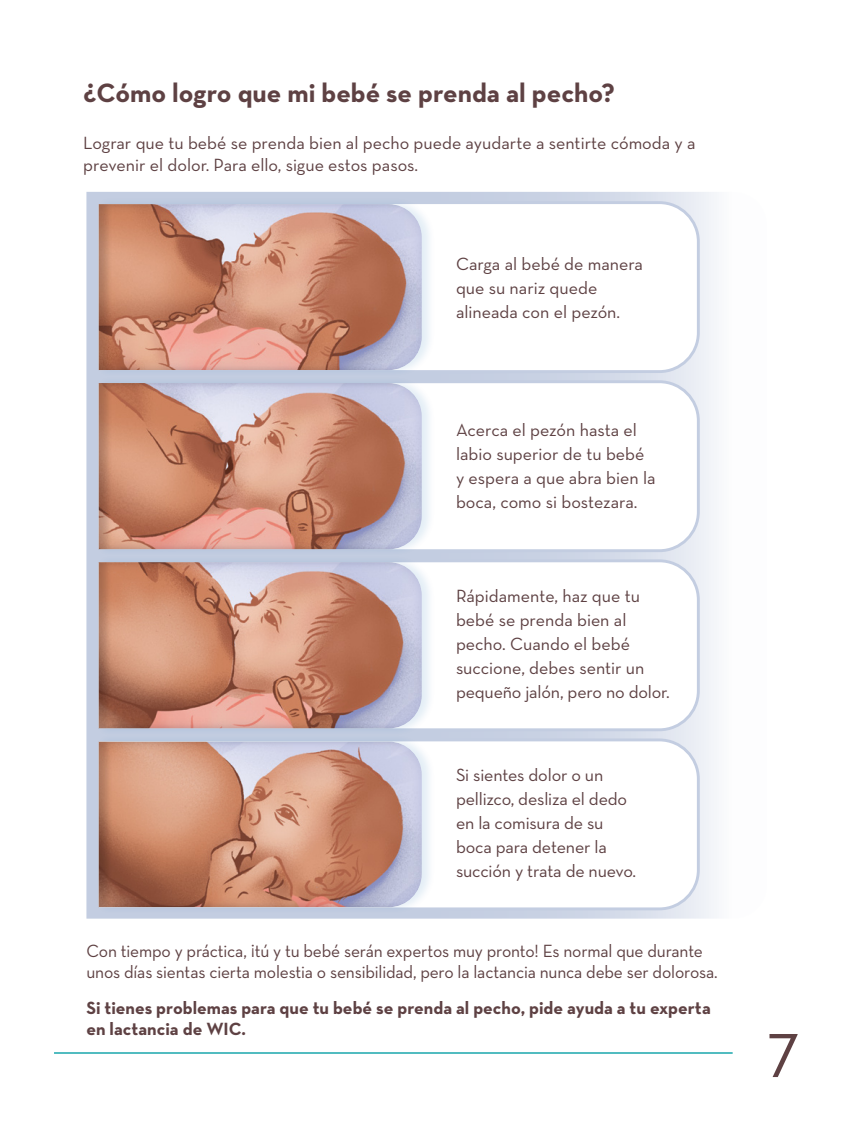
<style>
.page{position:relative;width:851px;height:1134px;background:#fff}
.page>*{position:absolute;margin:0;border:0;box-sizing:border-box;transform-origin:0 0}
.t1{font:72px "Neutraface Text";color:#5e4143}
.Chapter_Header{font:700 27px "Neutraface Text";color:#5e4143}
.Body{font:18px/24px "Neutraface Text";letter-spacing:-.01em;color:#5e4143}
.Body-2{font:700 18px/21.6px "Neutraface Text";color:#5e4143}
</style>
<div class="page">
<svg style="left:86px;top:192px;width:631px;height:727px"></svg>
<svg style="left:94px;top:200px;width:607px;height:174px"></svg>
<svg style="left:94px;top:379px;width:607px;height:175px"></svg>
<svg style="left:94px;top:737px;width:607px;height:175px"></svg>
<svg style="left:94px;top:558px;width:607px;height:175px"></svg>
<div style="left:98px;top:196px;width:338px;height:182px;background:#0065ae;opacity:.11"></div>
<div style="left:97px;top:202px;width:325px;height:169px;background:#231f20;opacity:.16"></div>
<div style="left:97px;top:554px;width:339px;height:182px;background:#0065ae;opacity:.11"></div>
<div style="left:97px;top:560px;width:325px;height:170px;background:#231f20;opacity:.16"></div>
<div style="left:98px;top:375px;width:338px;height:182px;background:#0065ae;opacity:.11"></div>
<div style="left:97px;top:380px;width:325px;height:170px;background:#231f20;opacity:.16"></div>
<div style="left:97px;top:734px;width:339px;height:181px;background:#0065ae;opacity:.11"></div>
<div style="left:98px;top:739px;width:324px;height:169px;background:#231f20;opacity:.16"></div>
<hr style="left:54px;top:1052px;width:678px;height:2px;background:#18a7ac">
<h3 class="Chapter_Header" style="left:83px;top:76px;width:533px">¿Cómo logro que mi bebé se prenda al pecho?</h3>
<p class="Body" style="left:83px;top:132px;width:614px;line-height:21.6px">Lograr que tu bebé se prenda bien al pecho puede ayudarte a sentirte cómoda y a prevenir el dolor. Para ello, sigue estos pasos.</p>
<p class="Body" style="left:456px;top:251px;width:188px">Carga al bebé de manera que su nariz quede alineada con el pezón.</p>
<p class="Body" style="left:456px;top:418px;width:201px">Acerca el pezón hasta el labio superior de tu bebé y espera a que abra bien la boca, como si bostezara.</p>
<p class="Body" style="left:456px;top:583px;width:215px">Rápidamente, haz que tu bebé se prenda bien al pecho. Cuando el bebé succione, debes sentir un pequeño jalón, pero no dolor.</p>
<p class="Body" style="left:456px;top:762px;width:181px">Si sientes dolor o un pellizco, desliza el dedo en la comisura de su boca para detener la succión y trata de nuevo.</p>
<p class="Body" style="left:86px;top:940px;width:632px;line-height:21.6px">Con tiempo y práctica, ¡tú y tu bebé serán expertos muy pronto! Es normal que durante unos días sientas cierta molestia o sensibilidad, pero la lactancia nunca debe ser dolorosa.</p>
<p class="Body-2" style="left:86px;top:996px;width:625px">Si tienes problemas para que tu bebé se prenda al pecho, pide ayuda a tu experta en lactancia de WIC.</p>
<h1 class="t1" style="left:767px;top:1001px;width:34px">7</h1>
</div>
